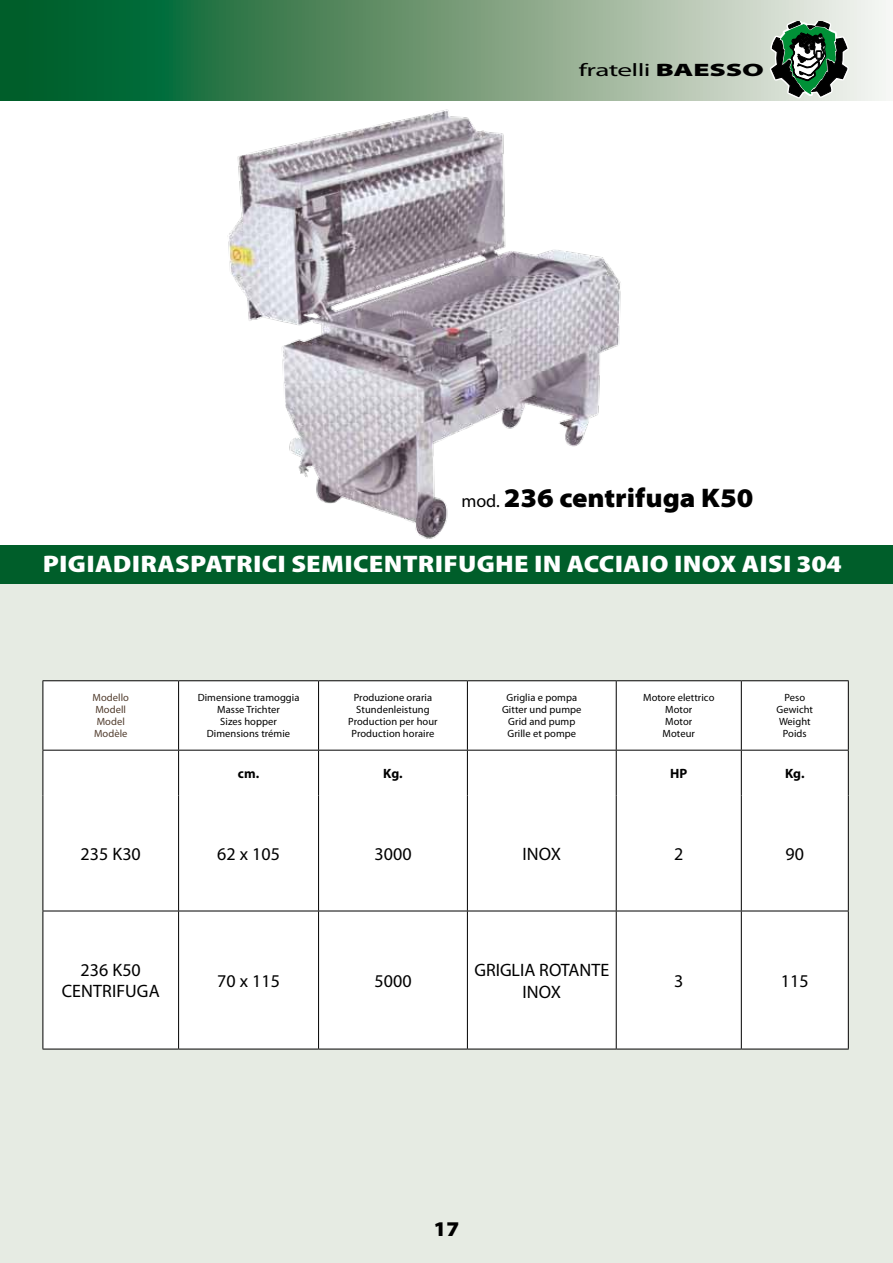
<style>
.page{position:relative;width:893px;height:1263px;background:#fff}
.page>*{position:absolute;margin:0;border:0;box-sizing:border-box;transform-origin:0 0}
.t1{font:900 semi-expanded 27px "Myriad Pro";color:#000}
.t2{font:900 semi-condensed 24px "Myriad Pro";letter-spacing:.01em;color:#fff;scale:1.19 1}
.t3{font:900 semi-expanded 21px "Myriad Pro";color:#000}
.t4{font:18px/21px "Myriad Pro";letter-spacing:.005em;color:#000;text-align:center}
.t5{font:semi-expanded 18px "Myriad Pro";letter-spacing:-.025em;color:#000;scale:1.5 1}
.t6{font:700 13.5px "Myriad Pro";color:#000}
.t7{font:10.5px/12px "Myriad Pro";letter-spacing:.005em;color:#000;text-align:center}
.t8{font:10.5px/12px "Myriad Pro";letter-spacing:.005em;color:#513c2d}
.s1{font-weight:900}
.s2{font-weight:400;font-stretch:normal;font-size:18px}
</style>
<div class="page">
<svg style="left:0;top:0;width:886px;height:101px;background:#679976"></svg>
<svg style="left:768px;top:22px;width:82px;height:78px;background:#698572"></svg>
<img style="left:191px;top:86px;width:467px;height:453px">
<div style="left:0;top:583px;width:893px;height:680px;background:#e6ebe3"></div>
<div style="left:0;top:545px;width:893px;height:38px;background:#005e2a"></div>
<div style="left:44px;top:681px;width:804px;height:368px;background:#fff"></div>
<hr style="left:43px;top:680px;width:136px;height:1px;background:#000">
<hr style="left:43px;top:681px;width:1px;height:69px;background:#000">
<hr style="left:179px;top:680px;width:140px;height:1px;background:#000">
<hr style="left:178px;top:681px;width:1px;height:69px;background:#000">
<hr style="left:319px;top:680px;width:148px;height:1px;background:#000">
<hr style="left:318px;top:681px;width:1px;height:69px;background:#000">
<hr style="left:467px;top:680px;width:149px;height:1px;background:#000">
<hr style="left:467px;top:681px;width:1px;height:69px;background:#000">
<hr style="left:616px;top:680px;width:125px;height:1px;background:#000">
<hr style="left:616px;top:681px;width:1px;height:69px;background:#000">
<hr style="left:741px;top:680px;width:108px;height:1px;background:#000">
<hr style="left:741px;top:681px;width:1px;height:69px;background:#000">
<hr style="left:848px;top:681px;width:1px;height:69px;background:#000">
<hr style="left:43px;top:795px;width:1px;height:116px;background:#000">
<hr style="left:178px;top:795px;width:1px;height:116px;background:#000">
<hr style="left:318px;top:795px;width:1px;height:116px;background:#000">
<hr style="left:467px;top:795px;width:1px;height:116px;background:#000">
<hr style="left:616px;top:795px;width:1px;height:116px;background:#000">
<hr style="left:741px;top:795px;width:1px;height:116px;background:#000">
<hr style="left:848px;top:795px;width:1px;height:116px;background:#000">
<hr style="left:43px;top:911px;width:1px;height:138px;background:#000">
<hr style="left:178px;top:911px;width:1px;height:138px;background:#000">
<hr style="left:318px;top:911px;width:1px;height:138px;background:#000">
<hr style="left:467px;top:911px;width:1px;height:138px;background:#000">
<hr style="left:616px;top:911px;width:1px;height:138px;background:#000">
<hr style="left:741px;top:911px;width:1px;height:138px;background:#000">
<hr style="left:848px;top:911px;width:1px;height:138px;background:#000">
<hr style="left:43px;top:750px;width:136px;height:1px;background:#000">
<hr style="left:43px;top:750px;width:1px;height:45px;background:#000">
<hr style="left:179px;top:750px;width:140px;height:1px;background:#000">
<hr style="left:178px;top:750px;width:1px;height:45px;background:#000">
<hr style="left:319px;top:750px;width:148px;height:1px;background:#000">
<hr style="left:318px;top:750px;width:1px;height:45px;background:#000">
<hr style="left:467px;top:750px;width:149px;height:1px;background:#000">
<hr style="left:467px;top:750px;width:1px;height:45px;background:#000">
<hr style="left:616px;top:750px;width:125px;height:1px;background:#000">
<hr style="left:616px;top:750px;width:1px;height:45px;background:#000">
<hr style="left:741px;top:750px;width:108px;height:1px;background:#000">
<hr style="left:741px;top:750px;width:1px;height:45px;background:#000">
<hr style="left:848px;top:750px;width:1px;height:45px;background:#000">
<hr style="left:43px;top:911px;width:136px;height:1px;background:#000">
<hr style="left:179px;top:911px;width:140px;height:1px;background:#000">
<hr style="left:319px;top:911px;width:148px;height:1px;background:#000">
<hr style="left:467px;top:911px;width:149px;height:1px;background:#000">
<hr style="left:616px;top:911px;width:125px;height:1px;background:#000">
<hr style="left:741px;top:911px;width:108px;height:1px;background:#000">
<hr style="left:43px;top:1049px;width:136px;height:1px;background:#000">
<hr style="left:179px;top:1049px;width:140px;height:1px;background:#000">
<hr style="left:319px;top:1049px;width:148px;height:1px;background:#000">
<hr style="left:467px;top:1049px;width:149px;height:1px;background:#000">
<hr style="left:616px;top:1049px;width:125px;height:1px;background:#000">
<hr style="left:741px;top:1049px;width:108px;height:1px;background:#000">
<h3 class="t5" style="left:579px;top:59px;width:125px">fratelli <span class="s1">baesso</span></h3>
<h1 class="t1" style="left:461px;top:480px;width:294px"><span class="s2">mod.</span> 236 centrifuga K50</h1>
<h2 class="t2" style="left:43px;top:548px;width:50px">PIGIADIRASPATRICI</h2>
<h2 class="t2" style="left:291px;top:548px;width:14px">SEMICENTRIFU</h2>
<h2 class="t2" style="left:477px;top:548px;width:89px">GHEINACCIAIO</h2>
<h2 class="t2" style="left:674px;top:548px;width:142px">INOX AISI 304</h2>
<p class="t8" style="left:92px;top:692px;width:38px">Modello<br>Modell<br>Model<br>Modèle</p>
<p class="t7" style="left:198px;top:692px;width:103px">Dimensione tramoggia<br>Masse Trichter<br>Sizes hopper<br>Dimensions trémie</p>
<p class="t7" style="left:348px;top:692px;width:91px">Produzione oraria<br>Stundenleistung<br>Production per hour<br>Production horaire</p>
<p class="t7" style="left:502px;top:692px;width:81px">Griglia e pompa<br>Gitter und pumpe<br>Grid and pump<br>Grille et pompe</p>
<p class="t7" style="left:643px;top:692px;width:73px">Motore elettrico<br>Motor<br>Motor<br>Moteur</p>
<p class="t7" style="left:776px;top:692px;width:38px">Peso<br>Gewicht<br>Weight<br>Poids</p>
<p class="t6" style="left:238px;top:764px;width:23px">cm.</p>
<p class="t6" style="left:383px;top:764px;width:21px">Kg.</p>
<p class="t6" style="left:670px;top:764px;width:19px">HP</p>
<p class="t6" style="left:785px;top:764px;width:21px">Kg.</p>
<h3 class="t4" style="left:81px;top:843px;width:62px">235 K30</h3>
<h3 class="t4" style="left:217px;top:843px;width:64px">62 x 105</h3>
<h3 class="t4" style="left:374px;top:843px;width:39px">3000</h3>
<h3 class="t4" style="left:522px;top:843px;width:40px">INOX</h3>
<h3 class="t4" style="left:674px;top:843px;width:11px">2</h3>
<h3 class="t4" style="left:785px;top:843px;width:20px">90</h3>
<h3 class="t4" style="left:62px;top:959px;width:99px">236 K50<br>CENTRIFUGA</h3>
<h3 class="t4" style="left:217px;top:970px;width:64px">70 x 115</h3>
<h3 class="t4" style="left:374px;top:970px;width:39px">5000</h3>
<h3 class="t4" style="left:474px;top:958px;width:136px;line-height:22.5px">GRIGLIA ROTANTE<br>INOX</h3>
<h3 class="t4" style="left:674px;top:970px;width:11px">3</h3>
<h3 class="t4" style="left:781px;top:970px;width:29px">115</h3>
<h3 class="t3" style="left:434px;top:1215px;width:27px">17</h3>
</div>
